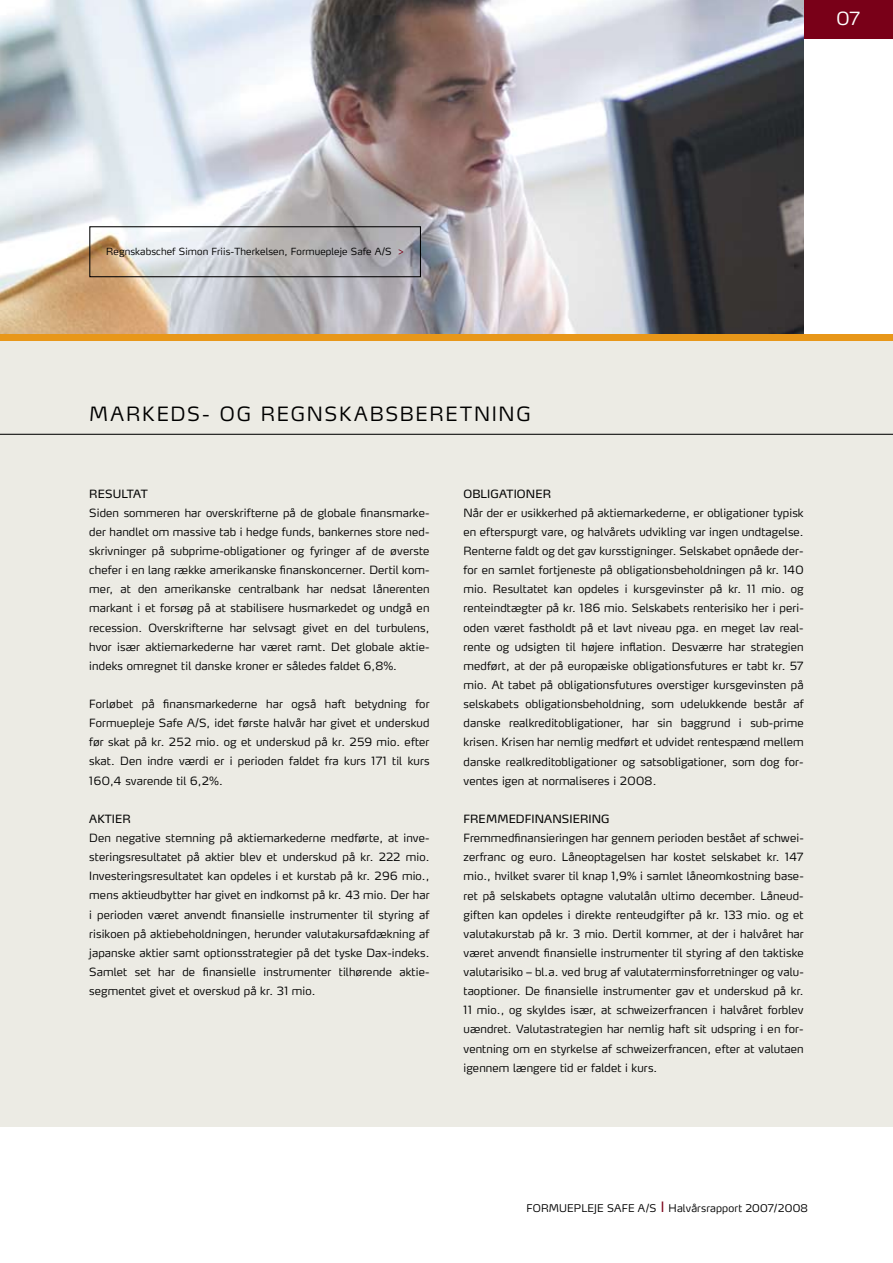
<style>
.page{position:relative;width:893px;height:1263px;background:#fff}
.page>*{position:absolute;margin:0;border:0;box-sizing:border-box;transform-origin:0 0}
.t1{font:300 19.5px "Max LF";letter-spacing:.095em;color:#000}
.t2{font:300 18px "Max LF";color:#fff}
.t3{font:300 11.25px/19.2px "Max LF";letter-spacing:.01em;color:#000;text-align:justify}
.t4{font:11.25px "Max LF";letter-spacing:.01em;color:#000}
.t5{font:11.25px "Max LF";letter-spacing:-.015em;color:#000}
.t6{font:300 10.5px "Max LF";letter-spacing:.015em;color:#000}
.t7{font:300 9.75px "Max LF";letter-spacing:.01em;color:#000}
.s1{color:#790018}
.s2{font-family:"Frutiger";font-weight:400;font-stretch:condensed;font-size:15px;color:#790018}
</style>
<div class="page">
<div style="left:0;top:0;width:893px;height:38px;background:#790018"></div>
<div style="left:0;top:340px;width:893px;height:787px;background:#ecebe4"></div>
<div style="left:0;top:334px;width:893px;height:6px;background:#e89719"></div>
<hr style="left:0;top:434px;width:893px;height:1px;background:#000">
<img style="left:0;top:0;width:804px;height:334px">
<div style="left:89px;top:226px;width:332px;height:51px;border:1px solid #000"></div>
<h2 class="t2" style="left:836px;top:7px;width:25px">07</h2>
<p class="t7" style="left:106px;top:245px;width:299px">Regnskabschef Simon Friis-Therkelsen, Formuepleje Safe A/S <span class="s1">&gt;</span></p>
<h1 class="t1" style="left:89px;top:402px;width:18px">MAR</h1>
<h1 class="t1" style="left:142px;top:402px;width:165px">KEDS- OG Regnsk</h1>
<h1 class="t1" style="left:354px;top:402px;width:76px">absBERE</h1>
<h1 class="t1" style="left:460px;top:402px;width:72px">TNING</h1>
<p class="t5" style="left:89px;top:486px;width:60px">RESULTAT</p>
<p class="t3" style="left:89px;top:503px;width:342px">Siden sommeren har overskrifterne på de globale finansmarke&shy;der handlet om massive tab i hedge funds, bankernes store ned&shy;skrivninger på subprime-obligationer og fyringer af de øverste chefer i en lang række amerikanske finanskoncerner. Dertil kom&shy;mer, at den amerikanske centralbank har nedsat lånerenten markant i et forsøg på at stabilisere husmarkedet og undgå en recession. Overskrifterne har selvsagt givet en del turbulens, hvor især aktiemarkederne har været ramt. Det globale aktie&shy;indeks omregnet til danske kroner er således faldet 6,8%.</p>
<p class="t3" style="left:89px;top:694px;width:342px">Forløbet på finansmarkederne har også haft betydning for Formuepleje Safe A/S, idet første halvår har givet et underskud før skat på kr. 252 mio. og et underskud på kr. 259 mio. efter skat. Den indre værdi er i perioden faldet fra kurs 171 til kurs 160,4 svarende til 6,2%.</p>
<p class="t4" style="left:89px;top:812px;width:43px">AKTIER</p>
<p class="t3" style="left:89px;top:828px;width:342px">Den negative stemning på aktiemarkederne medførte, at inve&shy;steringsresultatet på aktier blev et underskud på kr. 222 mio.<br>Investeringsresultatet kan opdeles i et kurstab på kr. 296 mio., mens aktieudbytter har givet en indkomst på kr. 43 mio. Der har i perioden været anvendt finansielle instrumenter til styring af risikoen på aktiebeholdningen, herunder valutakursafdækning af japanske aktier samt optionsstrategier på det tyske Dax-indeks.<br>Samlet set har de finansielle instrumenter tilhørende aktie&shy;segmentet givet et overskud på kr. 31 mio.</p>
<p class="t4" style="left:463px;top:486px;width:89px">OBLIGATIONER</p>
<p class="t3" style="left:463px;top:503px;width:342px">Når der er usikkerhed på aktiemarkederne, er obligationer typisk en efterspurgt vare, og halvårets udvikling var ingen undtagelse.<br>Renterne faldt og det gav kursstigninger. Selskabet opnåede der&shy;for en samlet fortjeneste på obligationsbeholdningen på kr. 140 mio. Resultatet kan opdeles i kursgevinster på kr. 11 mio. og renteindtægter på kr. 186 mio. Selskabets renterisiko her i peri&shy;oden været fastholdt på et lavt niveau pga. en meget lav real&shy;rente og udsigten til højere inflation. Desværre har strategien medført, at der på europæiske obligationsfutures er tabt kr. 57 mio. At tabet på obligationsfutures overstiger kursgevinsten på selskabets obligationsbeholdning, som udelukkende består af danske realkreditobligationer, har sin baggrund i sub-prime krisen. Krisen har nemlig medført et udvidet rentespænd mellem danske realkreditobligationer og satsobligationer, som dog for&shy;ventes igen at normaliseres i 2008.</p>
<p class="t4" style="left:463px;top:812px;width:148px">FREMMEDFINANSIERING</p>
<p class="t3" style="left:463px;top:828px;width:342px">Fremmedfinansieringen har gennem perioden bestået af schwei&shy;zerfranc og euro. Låneoptagelsen har kostet selskabet kr. 147 mio., hvilket svarer til knap 1,9% i samlet låneomkostning base&shy;ret på selskabets optagne valutalån ultimo december. Låneud&shy;giften kan opdeles i direkte renteudgifter på kr. 133 mio. og et valutakurstab på kr. 3 mio. Dertil kommer, at der i halvåret har været anvendt finansielle instrumenter til styring af den taktiske valutarisiko – bl.a. ved brug af valutaterminsforretninger og valu&shy;taoptioner. De finansielle instrumenter gav et underskud på kr.<br>11 mio., og skyldes især, at schweizerfrancen i halvåret forblev uændret. Valutastrategien har nemlig haft sit udspring i en for&shy;ventning om en styrkelse af schweizerfrancen, efter at valutaen igennem længere tid er faldet i kurs.</p>
<p class="t6" style="left:526px;top:1201px;width:283px">Formuepleje Safe A/S <span class="s2">I</span> Halvårsrapport 2007/2008</p>
</div>
